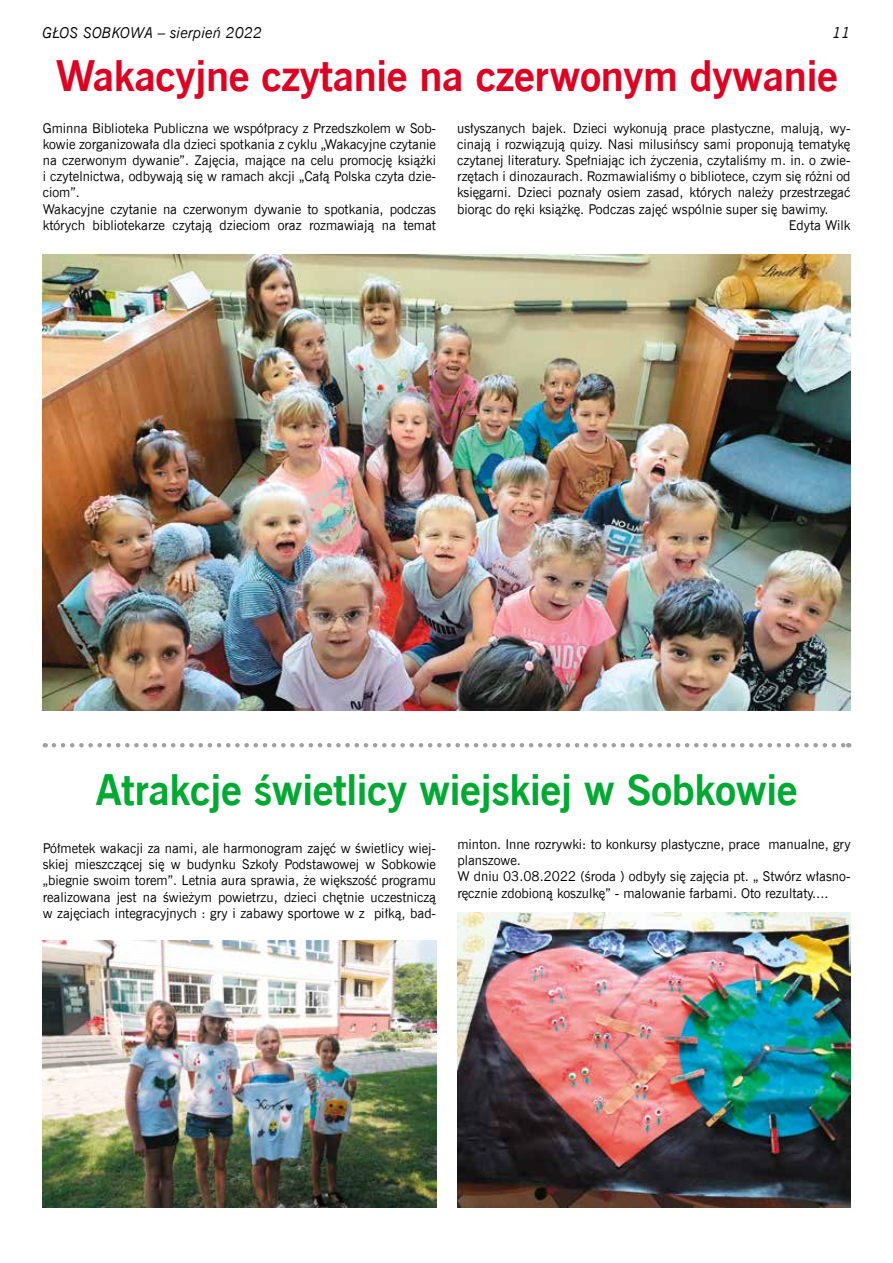
<style>
.page{position:relative;width:893px;height:1263px;background:#fff}
.page>*{position:absolute;margin:0;border:0;box-sizing:border-box;transform-origin:0 0}
.t1{font:700 42px "News Goth EU";letter-spacing:-.01em;color:#00aa32}
.t2{font:700 42px "News Goth EU";letter-spacing:-.01em;color:#df0022}
.t3{font:italic 15px "News Goth EU";color:#000}
.t4{font:13.5px/16.2px "News Goth EU";color:#000}
</style>
<div class="page">
<svg style="left:54px;top:743px;width:795px;height:4px"></svg>
<img style="left:457px;top:912px;width:394px;height:295px">
<img style="left:43px;top:941px;width:393px;height:267px">
<img style="left:43px;top:254px;width:807px;height:456px">
<p class="t3" style="left:43px;top:24px;width:221px">GŁOS SOBKOWA – sierpień 2022</p>
<p class="t3" style="left:832px;top:24px;width:20px">11</p>
<h1 class="t2" style="left:56px;top:49px;width:784px">Wakacyjne czytanie na czerwonym dywanie</h1>
<p class="t4" style="left:457px;top:120px;width:395px">usłyszanych bajek. Dzieci wykonują prace plastyczne, malują, wy-</p>
<p class="t4" style="left:457px;top:136px;width:395px">cinają i rozwiązują quizy. Nasi milusińscy sami proponują tematykę</p>
<p class="t4" style="left:457px;top:152px;width:395px">czytanej literatury. Spełniając ich życzenia, czytaliśmy m. in. o zwie-</p>
<p class="t4" style="left:457px;top:169px;width:395px">rzętach i dinozaurach. Rozmawialiśmy o bibliotece, czym się różni od</p>
<p class="t4" style="left:457px;top:185px;width:395px">księgarni. Dzieci poznały osiem zasad, których należy przestrzegać</p>
<p class="t4" style="left:457px;top:201px;width:373px">biorąc do ręki książkę. Podczas zajęć wspólnie super się bawimy.</p>
<p class="t4" style="left:789px;top:217px;width:63px">Edyta Wilk</p>
<p class="t4" style="left:43px;top:120px;width:395px">Gminna Biblioteka Publiczna we współpracy z Przedszkolem w Sob&shy;kowie zorganizowała dla dzieci spotkania z cyklu „Wakacyjne czytanie na czerwonym dywanie”. Zajęcia, mające na celu promocję książki i czytelnictwa, odbywają się w ramach akcji „Całą Polska czyta dzie&shy;ciom”.<br>Wakacyjne czytanie na czerwonym dywanie to spotkania, podczas których bibliotekarze czytają dzieciom oraz rozmawiają na temat</p>
<h1 class="t1" style="left:96px;top:763px;width:703px">Atrakcje świetlicy wiejskiej w Sobkowie</h1>
<p class="t4" style="left:457px;top:836px;width:395px">minton. Inne rozrywki: to konkursy plastyczne, prace manualne, gry planszowe.<br>W dniu 03.08.2022 (środa ) odbyły się zajęcia pt. „ Stwórz własno&shy;ręcznie zdobioną koszulkę” - malowanie farbami. Oto rezultaty....</p>
<p class="t4" style="left:43px;top:840px;width:395px;text-align:justify">Półmetek wakacji za nami, ale harmonogram zajęć w świetlicy wiej&shy;skiej mieszczącej się w budynku Szkoły Podstawowej w Sobkowie „biegnie swoim torem”. Letnia aura sprawia, że większość programu realizowana jest na świeżym powietrzu, dzieci chętnie uczestniczą w zajęciach integracyjnych : gry i zabawy sportowe w z piłką, bad-</p>
</div>
